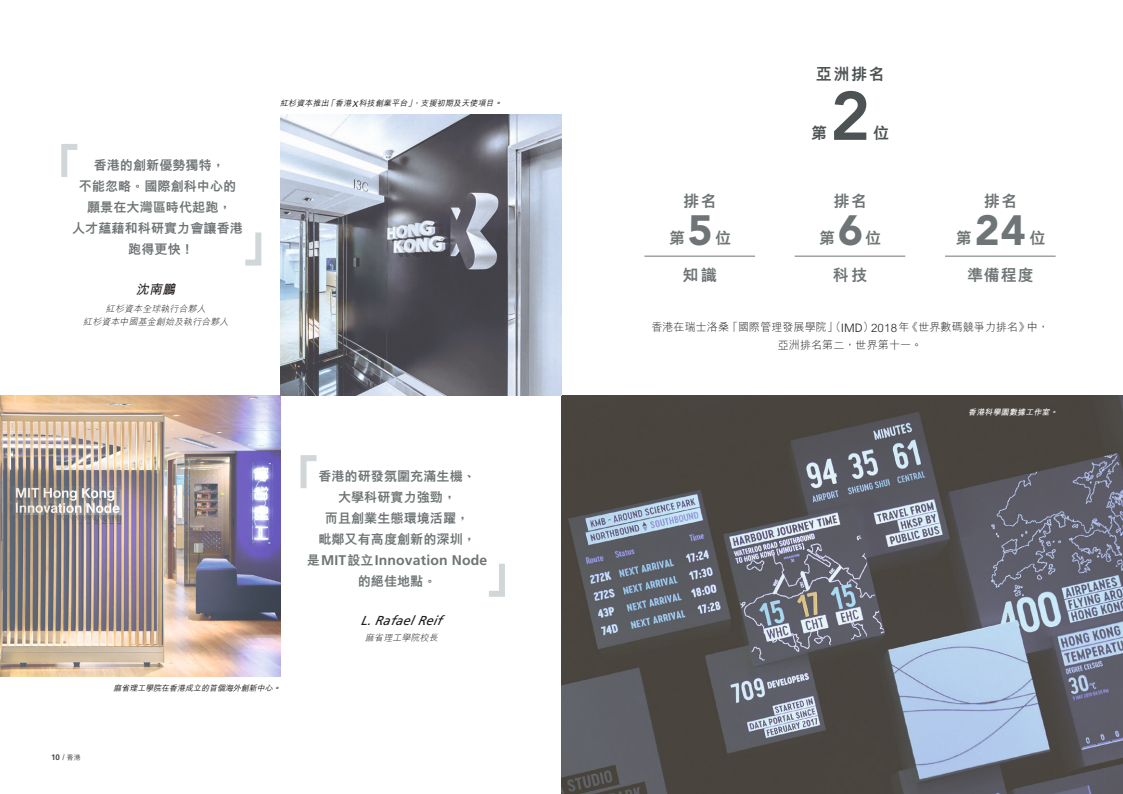
<style>
.page{position:relative;width:1123px;height:794px;background:#fff}
.page>*{position:absolute;margin:0;border:0;box-sizing:border-box;transform-origin:0 0}
.t1{font:800 68px "Avenir LT Std";color:#4d5354}
.t2{font:900 42px "Avenir LT Std";color:#6f7576}
.t3{font:800 16px "M Hei HK";letter-spacing:.1em;color:#6f7576}
.t4{font:800 16px "M Hei HK";color:#4d5354}
.t5{font:700 14px "Frutiger LT Std";letter-spacing:.01em;color:#6f7576}
.t6{font:800 13px/21px "M Hei HK";letter-spacing:.01em;color:#6f7576;text-align:center}
.t7{font:italic 13px "Frutiger LT Std";color:#201c1a}
.t8{font:italic 700 13px "M Hei HK";color:#201c1a}
.t9{font:300 11px/17.6px "M Hei HK";letter-spacing:.01em;color:#201c1a;text-align:center}
.t10{font:italic 300 9px/13px "M Hei HK";color:#201c1a;text-align:center}
.t11{font:italic 500 8px "M Hei HK";color:#201c1a}
.t12{font:italic 700 8px "M Hei HK";color:#fff}
.t13{font:700 8px "Frutiger LT Std";color:#484440}
.s1{font-size:8.5px}
.s2{font-family:"M Hei HK";font-weight:800;font-size:13px}
.s3{font-family:"M Hei HK";font-weight:500}
.s4{font-family:"M Hei HK";font-weight:500;font-size:7px}
.s5{font-family:"Frutiger LT Std";font-size:12px}
.s6{font-size:11.5px}
</style>
<div class="page">
<img style="left:561px;top:395px;width:562px;height:399px">
<img style="left:0;top:395px;width:281px;height:281px">
<svg style="left:61px;top:144px;width:17px;height:33px"></svg>
<svg style="left:245px;top:232px;width:17px;height:34px"></svg>
<svg style="left:300px;top:455px;width:17px;height:33px"></svg>
<svg style="left:489px;top:563px;width:16px;height:34px"></svg>
<img style="left:281px;top:115px;width:280px;height:280px">
<hr style="left:945px;top:256px;width:110px;height:1px;background:#6f7576">
<hr style="left:644px;top:256px;width:111px;height:1px;background:#6f7576">
<hr style="left:794px;top:256px;width:111px;height:1px;background:#6f7576">
<p class="t6" style="left:72px;top:155px;width:172px">香港的創新優勢獨特，<br>不能忽略。國際創科中心的願景在大灣區時代起跑，<br>人才蘊藉和科研實力會讓香港跑得更快！</p>
<p class="t8" style="left:136px;top:280px;width:44px">沈南鵬</p>
<p class="t10" style="left:83px;top:302px;width:149px">紅杉資本全球執行合夥人<br>紅杉資本中國基金創始及執行合夥人</p>
<p class="t11" style="left:280px;top:98px;width:226px">紅杉資本推出「香港<span class="s1">X</span>科技創業平台」，支援初期及天使項目。</p>
<p class="t6" style="left:318px;top:465px;width:159px">香港的研發氛圍充滿生機、大學科研實力強勁，<br>而且創業生態環境活躍，毗鄰又有高度創新的深圳，</p>
<p class="t5" style="left:307px;top:552px;width:182px"><span class="s2">是</span>MIT<span class="s2">設立</span>Innovation Node</p>
<p class="t6" style="left:358px;top:570px;width:80px">的絕佳地點。</p>
<p class="t7" style="left:361px;top:612px;width:83px">L.RafaelReif</p>
<p class="t10" style="left:365px;top:631px;width:76px">麻省理工學院校長</p>
<p class="t13" style="left:51px;top:752px;width:31px">10 <span class="s3">/</span> <span class="s4">香港</span></p>
<p class="t11" style="left:113px;top:682px;width:171px">麻省理工學院在香港成立的首個海外創新中心。</p>
<p class="t4" style="left:815px;top:66px;width:70px">亞洲排名</p>
<h1 class="t1" style="left:830px;top:76px;width:42px">2</h1>
<p class="t4" style="left:811px;top:125px;width:17px">第</p>
<p class="t4" style="left:873px;top:125px;width:17px">位</p>
<p class="t3" style="left:683px;top:193px;width:35px">排名</p>
<p class="t3" style="left:669px;top:230px;width:17px">第</p>
<h2 class="t2" style="left:688px;top:205px;width:26px">5</h2>
<p class="t3" style="left:715px;top:230px;width:17px">位</p>
<p class="t3" style="left:833px;top:193px;width:35px">排名</p>
<p class="t3" style="left:819px;top:230px;width:17px">第</p>
<h2 class="t2" style="left:838px;top:205px;width:26px">6</h2>
<p class="t3" style="left:865px;top:230px;width:17px">位</p>
<p class="t3" style="left:983px;top:193px;width:35px">排名</p>
<h2 class="t2" style="left:974px;top:205px;width:52px">24</h2>
<p class="t3" style="left:956px;top:230px;width:17px">第</p>
<p class="t3" style="left:1029px;top:230px;width:17px">位</p>
<p class="t3" style="left:682px;top:267px;width:36px">知識</p>
<p class="t3" style="left:967px;top:267px;width:68px">準備程度</p>
<p class="t3" style="left:832px;top:267px;width:36px">科技</p>
<p class="t9" style="left:651px;top:318px;width:399px">香港在瑞士洛桑「國際管理發展學院」（<span class="s5">IMD</span>）<span class="s6">2018</span>年《世界數碼競爭力排名》中，亞洲排名第二，世界第十一。</p>
<p class="t12" style="left:968px;top:406px;width:93px">香港科學園數據工作室。</p>
</div>
